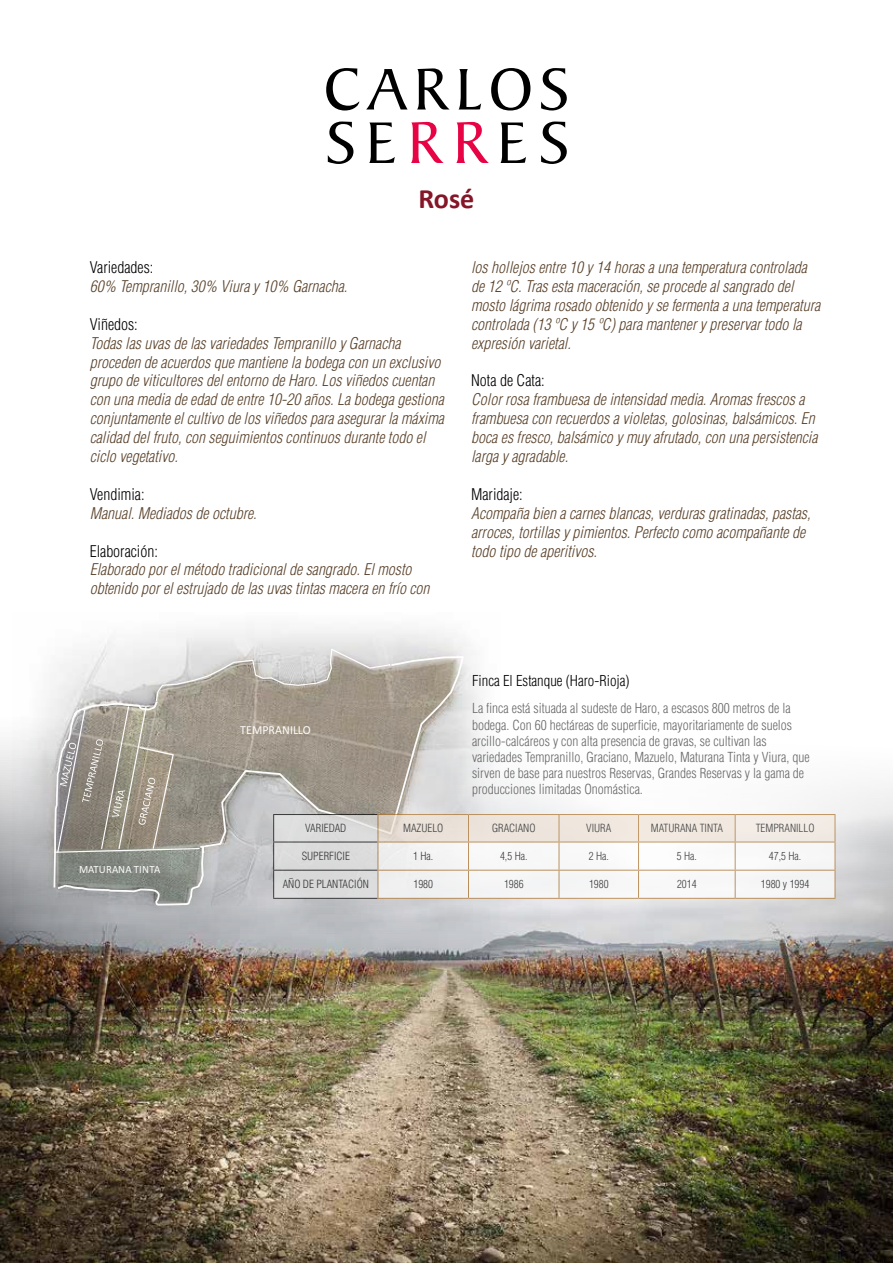
<style>
.page{position:relative;width:893px;height:1263px;background:#fff}
.page>*{position:absolute;margin:0;border:0;box-sizing:border-box;transform-origin:0 0}
.t1{font:700 28.2px "Calibri";color:#841628}
.t2{font:italic 300 condensed 15.75px/18.9px "Helvetica";color:#59412a}
.t3{font:300 condensed 15.75px "Helvetica";color:#000}
.t4{font:300 condensed 14.7px "Helvetica";color:#000}
.t5{font:300 condensed 13.5px/16.2px "Helvetica";color:#686868}
.t6{font:12.3px "Calibri";color:#fff}
.t7{font:11.1px "Calibri";letter-spacing:.015em;color:#fff}
.t8{font:300 condensed 10.95px "Helvetica";color:#000}
</style>
<div class="page">
<img style="left:0;top:737px;width:893px;height:526px">
<svg style="left:326px;top:68px;width:33px;height:43px"></svg>
<svg style="left:366px;top:69px;width:42px;height:40px"></svg>
<svg style="left:417px;top:68px;width:32px;height:41px"></svg>
<svg style="left:459px;top:69px;width:22px;height:40px"></svg>
<svg style="left:491px;top:68px;width:39px;height:43px"></svg>
<svg style="left:541px;top:68px;width:26px;height:42px"></svg>
<svg style="left:328px;top:121px;width:25px;height:43px"></svg>
<svg style="left:369px;top:123px;width:26px;height:40px"></svg>
<svg style="left:411px;top:122px;width:32px;height:41px"></svg>
<svg style="left:456px;top:122px;width:33px;height:41px"></svg>
<svg style="left:500px;top:123px;width:26px;height:40px"></svg>
<svg style="left:541px;top:121px;width:26px;height:43px"></svg>
<img style="left:13px;top:628px;width:488px;height:305px">
<svg style="left:53px;top:649px;width:782px;height:256px"></svg>
<hr style="left:377px;top:898px;width:91px;height:1px;background:#aa712a">
<hr style="left:468px;top:898px;width:91px;height:1px;background:#aa712a">
<hr style="left:559px;top:898px;width:79px;height:1px;background:#aa712a">
<hr style="left:638px;top:898px;width:97px;height:1px;background:#aa712a">
<h1 class="t1" style="left:419px;top:181px;width:57px">Rosé</h1>
<p class="t3" style="left:90px;top:257px;width:65px">Variedades:</p>
<p class="t2" style="left:90px;top:277px;width:259px">60% Tempranillo, 30% Viura y 10% Garnacha.</p>
<p class="t3" style="left:90px;top:314px;width:50px">Viñedos:</p>
<p class="t2" style="left:90px;top:333px;width:356px">Todas las uvas de las variedades Tempranillo y Garnacha proceden de acuerdos que mantiene la bodega con un exclusivo grupo de viticultores del entorno de Haro. Los viñedos cuentan con una media de edad de entre 10-20 años. La bodega gestiona conjuntamente el cultivo de los viñedos para asegurar la máxima calidad del fruto, con seguimientos continuos durante todo el ciclo vegetativo.</p>
<p class="t3" style="left:90px;top:484px;width:56px">Vendimia:</p>
<p class="t2" style="left:90px;top:503px;width:169px">Manual. Mediados de octubre.</p>
<p class="t3" style="left:90px;top:541px;width:70px">Elaboración:</p>
<p class="t2" style="left:90px;top:560px;width:341px">Elaborado por el método tradicional de sangrado. El mosto obtenido por el estrujado de las uvas tintas macera en frío con</p>
<p class="t2" style="left:471px;top:258px;width:351px">los hollejos entre 10 y 14 horas a una temperatura controlada de 12 ºC. Tras esta maceración, se procede al sangrado del mosto lágrima rosado obtenido y se fermenta a una temperatura controlada (13 ºC y 15 ºC) para mantener y preservar todo la expresión varietal.</p>
<p class="t3" style="left:471px;top:371px;width:75px">Nota de Cata:</p>
<p class="t2" style="left:471px;top:390px;width:348px">Color rosa frambuesa de intensidad media. Aromas frescos a frambuesa con recuerdos a violetas, golosinas, balsámicos. En boca es fresco, balsámico y muy afrutado, con una persistencia larga y agradable.</p>
<p class="t3" style="left:471px;top:484px;width:53px">Maridaje:</p>
<p class="t2" style="left:471px;top:503px;width:341px">Acompaña bien a carnes blancas, verduras gratinadas, pastas, arroces, tortillas y pimientos. Perfecto como acompañante de todo tipo de aperitivos.</p>
<p class="t6" style="left:240px;top:721px;width:72px">TEMPRANILLO</p>
<p class="t4" style="left:472px;top:671px;width:159px">Finca El Estanque (Haro-Rioja)</p>
<p class="t5" style="left:472px;top:700px;width:339px">La finca está situada al sudeste de Haro, a escasos 800 metros de la bodega. Con 60 hectáreas de superficie, mayoritariamente de suelos arcillo-calcáreos y con alta presencia de gravas, se cultivan las variedades Tempranillo, Graciano, Mazuelo, Maturana Tinta y Viura, que sirven de base para nuestros Reservas, Grandes Reservas y la gama de producciones limitadas Onomástica.</p>
<p class="t7" style="left:79px;top:861px;width:83px">MATURANA TINTA</p>
<p class="t8" style="left:305px;top:822px;width:43px">VARIEDAD</p>
<p class="t8" style="left:403px;top:822px;width:42px">MAZUELO</p>
<p class="t8" style="left:492px;top:822px;width:45px">GRACIANO</p>
<p class="t8" style="left:586px;top:822px;width:27px">VIURA</p>
<p class="t8" style="left:651px;top:822px;width:74px">MATURANA TINTA</p>
<p class="t8" style="left:756px;top:822px;width:60px">TEMPRANILLO</p>
<p class="t8" style="left:302px;top:849px;width:50px">SUPERFICIE</p>
<p class="t8" style="left:413px;top:849px;width:22px">1 Ha.</p>
<p class="t8" style="left:500px;top:849px;width:29px">4,5 Ha.</p>
<p class="t8" style="left:589px;top:849px;width:22px">2 Ha.</p>
<p class="t8" style="left:677px;top:849px;width:22px">5 Ha.</p>
<p class="t8" style="left:769px;top:849px;width:34px">47,5 Ha.</p>
<p class="t8" style="left:283px;top:877px;width:88px">AÑO DE PLANTACIÓN</p>
<p class="t8" style="left:413px;top:877px;width:21px">1980</p>
<p class="t8" style="left:504px;top:877px;width:21px">1986</p>
<p class="t8" style="left:589px;top:877px;width:21px">1980</p>
<p class="t8" style="left:677px;top:877px;width:21px">2014</p>
<p class="t8" style="left:761px;top:877px;width:50px">1980 y 1994</p>
</div>
